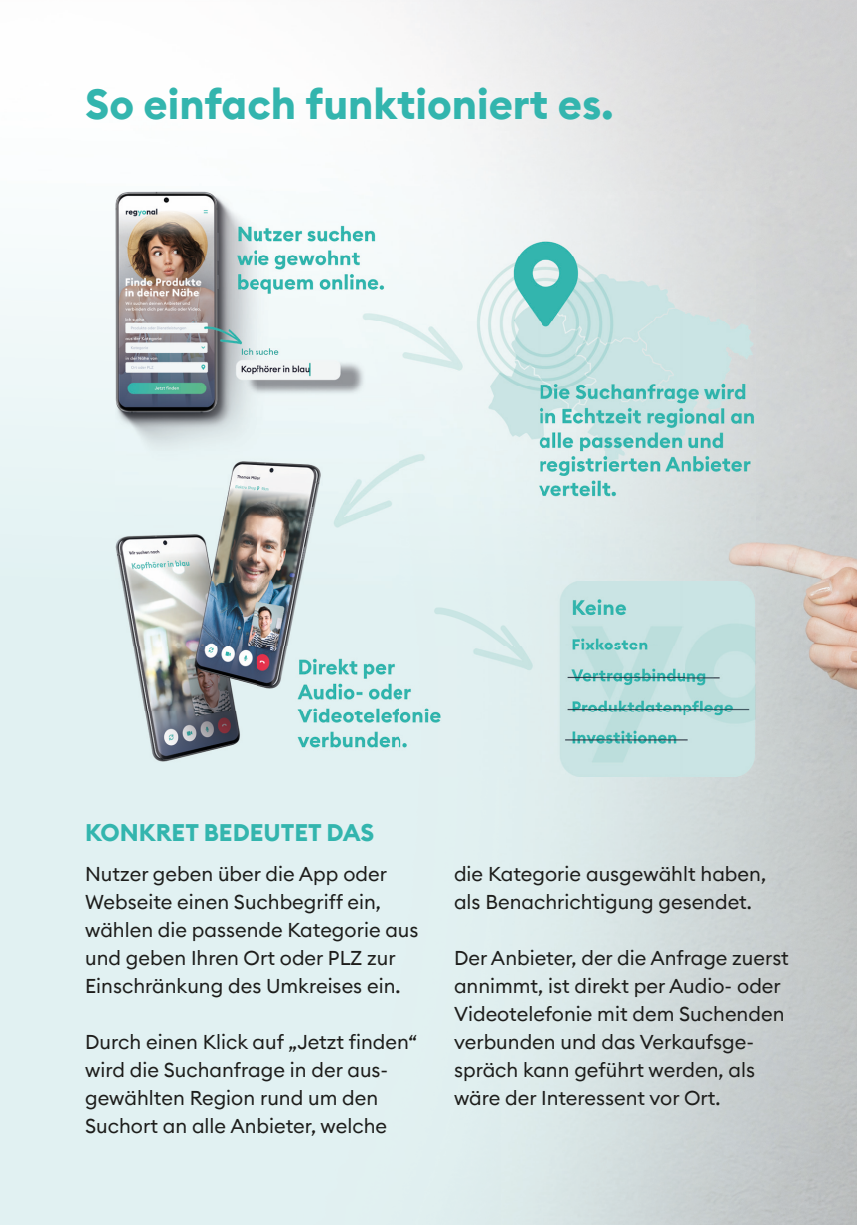
<style>
.page{position:relative;width:857px;height:1225px;background:#fff}
.page>*{position:absolute;margin:0;border:0;box-sizing:border-box;transform-origin:0 0}
.t1{font:700 42px "Euclid Circular B";color:#33b5ae}
.t2{font:700 24px "Euclid Circular B";color:#33b5ae}
.t3{font:20px/28px "Euclid Circular B";color:#1d1d1b}
</style>
<div class="page">
<img style="left:714px;top:204px;width:142px;height:1021px">
<img style="left:116px;top:191px;width:638px;height:586px">
<h1 class="t1" style="left:85px;top:77px;width:529px">So einfach funktioniert es.</h1>
<p class="t2" style="left:85px;top:817px;width:290px">KONKRET BEDEUTET DAS</p>
<p class="t3" style="left:85px;top:859px;width:335px">Nutzer geben über die App oder<br>Webseite einen Suchbegriff ein, wählen die passende Kategorie aus und geben Ihren Ort oder PLZ zur<br>Einschränkung des Umkreises ein.</p>
<p class="t3" style="left:85px;top:1027px;width:333px">Durch einen Klick auf „Jetzt finden“ wird die Suchanfrage in der aus&shy;gewählten Region rund um den<br>Suchort an alle Anbieter, welche</p>
<p class="t3" style="left:454px;top:859px;width:313px">die Kategorie ausgewählt haben, als Benachrichtigung gesendet.</p>
<p class="t3" style="left:454px;top:943px;width:336px">Der Anbieter, der die Anfrage zuerst annimmt, ist direkt per Audio- oder Videotelefonie mit dem Suchenden verbunden und das Verkaufsge&shy;spräch kann geführt werden, als wäre der Interessent vor Ort.</p>
</div>
